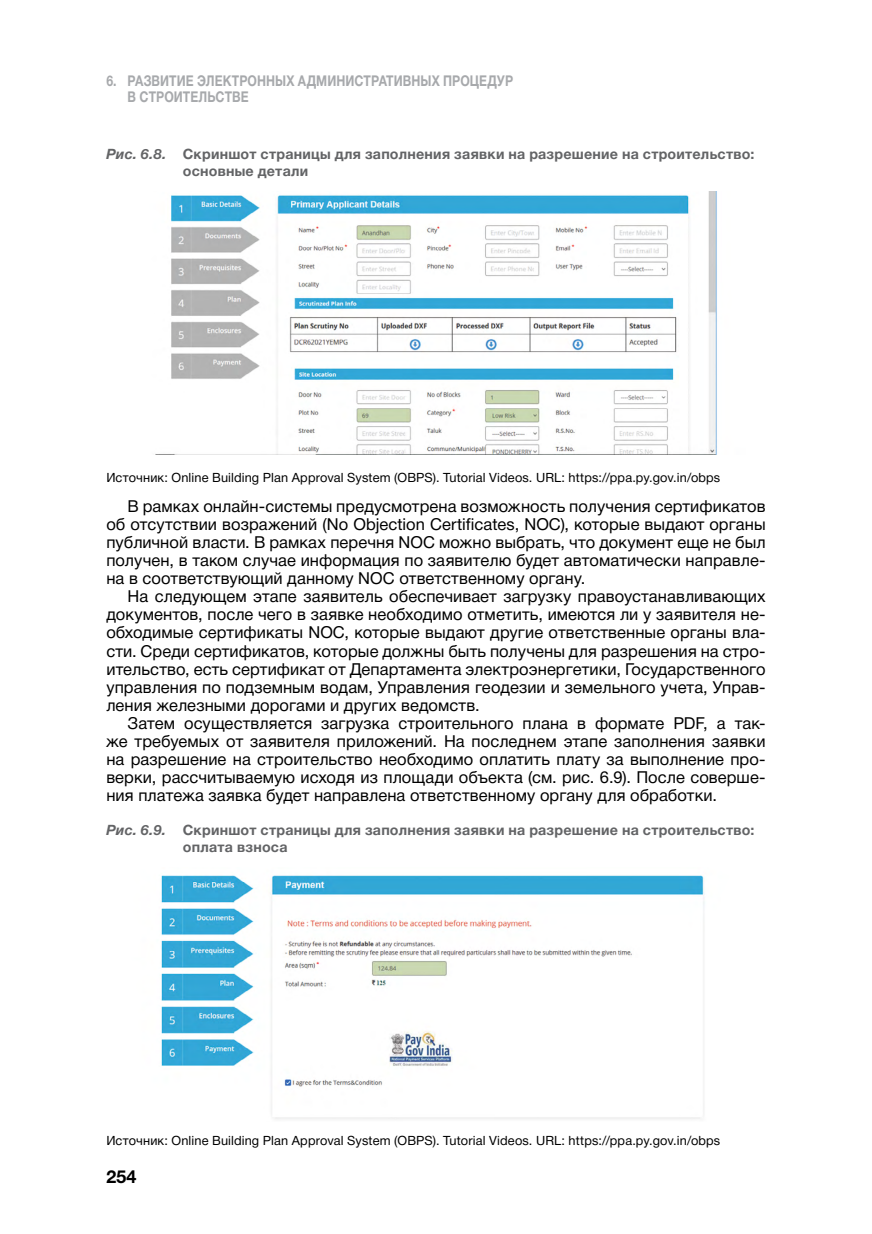
<style>
.page{position:relative;width:872px;height:1234px;background:#fff}
.page>*{position:absolute;margin:0;border:0;box-sizing:border-box;transform-origin:0 0}
.t1{font:700 18px "Helvetica Neue Cyr";color:#000}
.text_00{font:16.5px/18px "Helvetica Neue Cyr";letter-spacing:.005em;color:#000;text-align:justify}
.colontitle{font:700 14.85px/16.2px "Helvetica Neue Cyr";letter-spacing:.005em;color:#a7a9ac;scale:.82 1}
.tabl_NAZ{font:700 14.25px/17.1px "Helvetica Neue Cyr";letter-spacing:.015em;color:#636466}
.tabl_istochnik{font:12.75px "Helvetica Neue Cyr";letter-spacing:.01em;color:#000}
.s1{font-style:italic}
</style>
<div class="page">
<img style="left:171px;top:192px;width:546px;height:262px">
<img style="left:161px;top:875px;width:544px;height:244px">
<p class="colontitle" style="left:128px;top:73px;width:471px;text-indent:-21px">6. РАЗВИТИЕ ЭЛЕКТРОННЫХ АДМИНИСТРАТИВНЫХ ПРОЦЕДУР<br>В СТРОИТЕЛЬСТВЕ</p>
<p class="tabl_NAZ" style="left:183px;top:146px;width:573px;text-indent:-77px"><span class="s1">Рис. 6.8.</span> Скриншот страницы для заполнения заявки на разрешение на строительство: основные детали</p>
<p class="tabl_istochnik" style="left:106px;top:470px;width:615px">Источник: Online Building Plan Approval System (OBPS). Tutorial Videos. URL: https://ppa.py.gov.in/obps</p>
<p class="text_00" style="left:106px;top:497px;width:661px;text-indent:21px">В рамках онлайн-системы предусмотрена возможность получения сертификатов об отсутствии возражений (No Objection Certificates, NOC), которые выдают органы публичной власти. В рамках перечня NOC можно выбрать, что документ еще не был получен, в таком случае информация по заявителю будет автоматически направле&shy;на в соответствующий данному NOC ответственному органу.</p>
<p class="text_00" style="left:106px;top:587px;width:661px;text-indent:21px">На следующем этапе заявитель обеспечивает загрузку правоустанавливающих документов, после чего в заявке необходимо отметить, имеются ли у заявителя не&shy;обходимые сертификаты NOC, которые выдают другие ответственные органы вла&shy;сти. Среди сертификатов, которые должны быть получены для разрешения на стро&shy;ительство, есть сертификат от Департамента электроэнергетики, Государственного управления по подземным водам, Управления геодезии и земельного учета, Управ&shy;ления железными дорогами и других ведомств.</p>
<p class="text_00" style="left:106px;top:713px;width:661px;text-indent:21px">Затем осуществляется загрузка строительного плана в формате PDF, а так&shy;же требуемых от заявителя приложений. На последнем этапе заполнения заявки на разрешение на строительство необходимо оплатить плату за выполнение про&shy;верки, рассчитываемую исходя из площади объекта (см. рис. 6.9). После соверше&shy;ния платежа заявка будет направлена ответственному органу для обработки.</p>
<p class="tabl_NAZ" style="left:183px;top:821px;width:573px;text-indent:-77px"><span class="s1">Рис. 6.9.</span> Скриншот страницы для заполнения заявки на разрешение на строительство: оплата взноса</p>
<p class="tabl_istochnik" style="left:106px;top:1133px;width:615px">Источник: Online Building Plan Approval System (OBPS). Tutorial Videos. URL: https://ppa.py.gov.in/obps</p>
<p class="t1" style="left:106px;top:1166px;width:32px">254</p>
</div>
